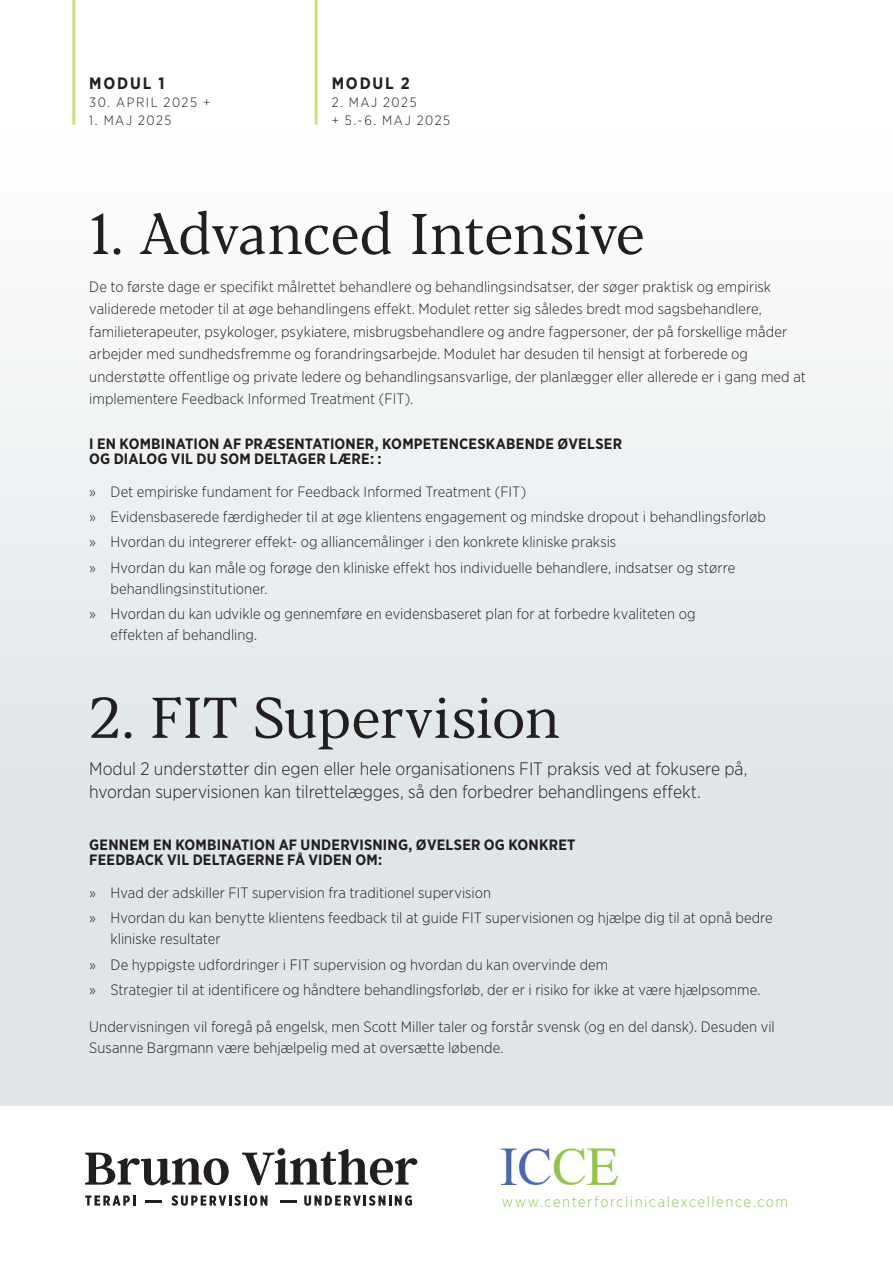
<style>
.page{position:relative;width:893px;height:1263px;background:#fff}
.page>*{position:absolute;margin:0;border:0;box-sizing:border-box;transform-origin:0 0}
.t1{font:57px "Blacker Text";letter-spacing:-.015em;color:#231f20}
.t2{font:300 18px/22.5px "Gotham Narrow";letter-spacing:-.005em;color:#231f20}
.t3{font:700 16.5px "Gotham Narrow";letter-spacing:.11em;color:#231f20}
.t4{font:300 15px/22.5px "Gotham Narrow";letter-spacing:.005em;color:#231f20}
.t5{font:700 15px/15px "Gotham Narrow";letter-spacing:.015em;color:#231f20}
.t6{font:300 15px "Gotham Narrow";letter-spacing:.1em;color:#92c453}
.t7{font:300 13.5px "Gotham Narrow";letter-spacing:.115em;color:#231f20}
</style>
<div class="page">
<svg style="left:85px;top:1148px;width:332px;height:37px"></svg>
<svg style="left:85px;top:1195px;width:50px;height:10px"></svg>
<svg style="left:171px;top:1195px;width:96px;height:11px"></svg>
<svg style="left:304px;top:1195px;width:108px;height:11px"></svg>
<svg style="left:146px;top:1200px;width:16px;height:2px"></svg>
<svg style="left:280px;top:1200px;width:17px;height:2px"></svg>
<img style="left:502px;top:1148px;width:116px;height:37px">
<div style="left:0;top:125px;width:893px;height:981px;background:linear-gradient(to bottom,#fcfcfc,#d8dfe3)"></div>
<hr style="left:72px;top:0;width:3px;height:125px;background:#cfe081">
<hr style="left:315px;top:0;width:3px;height:125px;background:#cfe081">
<p class="t3" style="left:89px;top:72px;width:77px">MODUL 1</p>
<p class="t7" style="left:89px;top:94px;width:122px">30. APRIL 2025 +</p>
<p class="t7" style="left:89px;top:112px;width:84px">1. MAJ 2025</p>
<p class="t3" style="left:332px;top:72px;width:80px">MODUL 2</p>
<p class="t7" style="left:332px;top:94px;width:87px">2. MAJ 2025</p>
<p class="t7" style="left:332px;top:112px;width:120px">+ 5.-6. MAJ 2025</p>
<p class="t1" style="left:89px;top:199px;width:557px">1. Advanced Intensive</p>
<p class="t4" style="left:89px;top:275px;width:718px">De to første dage er specifikt målrettet behandlere og behandlingsindsatser, der søger praktisk og empirisk validerede metoder til at øge behandlingens effekt. Modulet retter sig således bredt mod sagsbehandlere, familieterapeuter, psykologer, psykiatere, misbrugsbehandlere og andre fagpersoner, der på forskellige måder arbejder med sundhedsfremme og forandringsarbejde. Modulet har desuden til hensigt at forberede og understøtte offentlige og private ledere og behandlingsansvarlige, der planlægger eller allerede er i gang med at implementere Feedback Informed Treatment (FIT).</p>
<p class="t5" style="left:89px;top:436px;width:534px">I EN KOMBINATION AF PRÆSENTATIONER, KOMPETENCESKABENDE ØVELSER<br>OG DIALOG VIL DU SOM DELTAGER LÆRE: :</p>
<p class="t4" style="left:89px;top:480px;width:439px">» Det empiriske fundament for Feedback Informed Treatment (FIT)</p>
<p class="t4" style="left:89px;top:505px;width:678px">» Evidensbaserede færdigheder til at øge klientens engagement og mindske dropout i behandlingsforløb</p>
<p class="t4" style="left:89px;top:530px;width:528px">» Hvordan du integrerer effekt- og alliancemålinger i den konkrete kliniske praksis</p>
<p class="t4" style="left:111px;top:556px;width:626px;line-height:21px;text-indent:-21px">» Hvordan du kan måle og forøge den kliniske effekt hos individuelle behandlere, indsatser og større behandlingsinstitutioner.</p>
<p class="t4" style="left:111px;top:603px;width:586px;line-height:21px;text-indent:-21px">» Hvordan du kan udvikle og gennemføre en evidensbaseret plan for at forbedre kvaliteten og effekten af behandling.</p>
<p class="t1" style="left:89px;top:683px;width:473px">2. FIT Supervision</p>
<p class="t2" style="left:89px;top:757px;width:660px">Modul 2 understøtter din egen eller hele organisationens FIT praksis ved at fokusere på, hvordan supervisionen kan tilrettelægges, så den forbedrer behandlingens effekt.</p>
<p class="t5" style="left:89px;top:837px;width:488px">GENNEM EN KOMBINATION AF UNDERVISNING, ØVELSER OG KONKRET<br>FEEDBACK VIL DELTAGERNE FÅ VIDEN OM:</p>
<p class="t4" style="left:89px;top:881px;width:403px">» Hvad der adskiller FIT supervision fra traditionel supervision</p>
<p class="t4" style="left:111px;top:907px;width:664px;line-height:21px;text-indent:-21px">» Hvordan du kan benytte klientens feedback til at guide FIT supervisionen og hjælpe dig til at opnå bedre kliniske resultater</p>
<p class="t4" style="left:89px;top:953px;width:521px">» De hyppigste udfordringer i FIT supervision og hvordan du kan overvinde dem</p>
<p class="t4" style="left:89px;top:978px;width:673px">» Strategier til at identificere og håndtere behandlingsforløb, der er i risiko for ikke at være hjælpsomme.</p>
<p class="t4" style="left:89px;top:1016px;width:687px;line-height:21px">Undervisningen vil foregå på engelsk, men Scott Miller taler og forstår svensk (og en del dansk). Desuden vil<br>Susanne Bargmann være behjælpelig med at oversætte løbende.</p>
<p class="t6" style="left:502px;top:1192px;width:288px">www.centerforclinicalexcellence.com</p>
</div>
